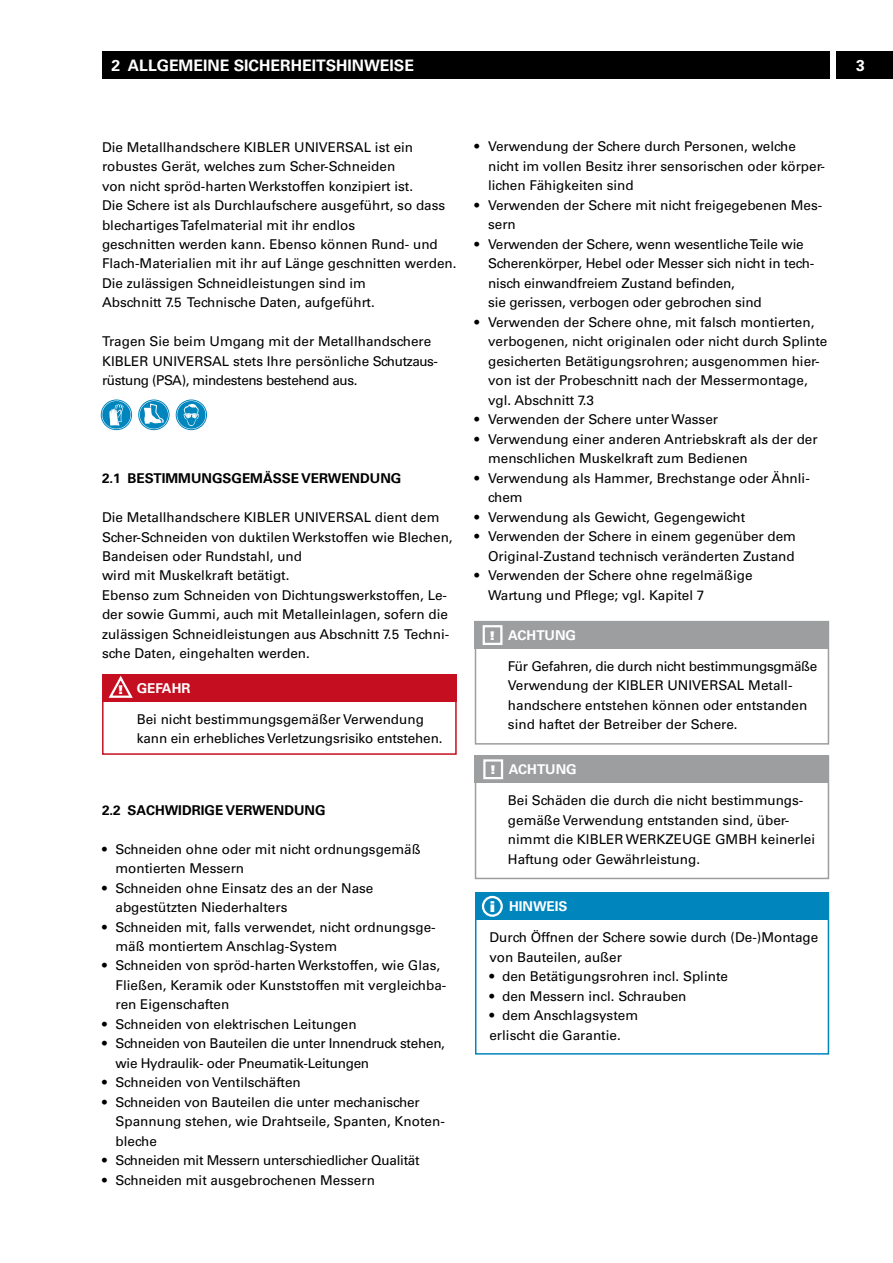
<style>
.page{position:relative;width:893px;height:1263px;background:#fff}
.page>*{position:absolute;margin:0;border:0;box-sizing:border-box;transform-origin:0 0}
.t1{font:700 15.75px "Univers LT";color:#fff}
.t2{font:900 15px "Univers LT";color:#fff}
.t3{font:500 13.5px/19.5px "Univers CE";color:#000}
.t4{font:500 13.5px/19.5px "Univers CE";letter-spacing:-.02em;color:#000}
.t5{font:700 13.5px "Univers LT";color:#000}
.t6{font:700 13.5px "Univers LT";color:#fff}
.t7{font:900 12px "Univers LT";color:#fff}
</style>
<div class="page">
<div style="left:837px;top:51px;width:56px;height:28px;background:#000"></div>
<div style="left:102px;top:51px;width:727px;height:28px;background:#000"></div>
<div style="left:177px;top:401px;width:28px;height:28px;background:#0085bd;border-radius:14px"></div>
<div style="left:176px;top:400px;width:31px;height:30px;border:1px solid #0085bd;border-radius:15px"></div>
<svg style="left:184px;top:404px;width:15px;height:22px"></svg>
<div style="left:102px;top:401px;width:29px;height:28px;background:#0085bd;border-radius:14px"></div>
<div style="left:101px;top:400px;width:31px;height:30px;border:1px solid #0085bd;border-radius:15px"></div>
<svg style="left:109px;top:404px;width:14px;height:22px"></svg>
<div style="left:140px;top:401px;width:28px;height:28px;background:#0085bd;border-radius:14px"></div>
<div style="left:138px;top:400px;width:31px;height:30px;border:1px solid #0085bd;border-radius:15px"></div>
<svg style="left:144px;top:404px;width:20px;height:20px"></svg>
<div style="left:102px;top:674px;width:355px;height:81px;border:2px solid #c50e1f"></div>
<div style="left:102px;top:674px;width:354px;height:28px;background:#c50e1f"></div>
<svg style="left:108px;top:675px;width:25px;height:23px"></svg>
<div style="left:475px;top:621px;width:354px;height:124px;border:2px solid #9c9e9f"></div>
<div style="left:475px;top:755px;width:354px;height:124px;border:2px solid #9c9e9f"></div>
<div style="left:475px;top:892px;width:354px;height:162px;border:2px solid #0085bd"></div>
<div style="left:475px;top:621px;width:354px;height:27px;background:#9c9e9f"></div>
<div style="left:475px;top:755px;width:354px;height:28px;background:#9c9e9f"></div>
<div style="left:475px;top:892px;width:354px;height:28px;background:#0085bd"></div>
<div style="left:483px;top:759px;width:20px;height:20px;border:2px solid #fff"></div>
<div style="left:483px;top:625px;width:19px;height:20px;border:2px solid #fff"></div>
<div style="left:482px;top:896px;width:21px;height:21px;border:2px solid #fff;border-radius:50%"></div>
<p class="t1" style="left:112px;top:56px;width:304px">2 ALLGEMEINE SICHERHEITSHINWEISE</p>
<p class="t1" style="left:856px;top:56px;width:10px">3</p>
<p class="t3" style="left:102px;top:137px;width:356px">Die Metallhandschere KIBLER UNIVERSAL ist ein robustes Gerät, welches zum Scher-Schneiden<br>von nicht spröd-harten Werkstoffen konzipiert ist.<br>Die Schere ist als Durchlaufschere ausgeführt, so dass blechartiges Tafelmaterial mit ihr endlos<br>geschnitten werden kann. Ebenso können Rund- und Flach-Materialien mit ihr auf Länge geschnitten werden.<br>Die zulässigen Schneidleistungen sind im<br>Abschnitt 7.5 Technische Daten, aufgeführt.</p>
<p class="t3" style="left:102px;top:332px;width:338px">Tragen Sie beim Umgang mit der Metallhandschere<br>KIBLER UNIVERSAL stets Ihre persönliche Schutzaus&shy;rüstung (PSA), mindestens bestehend aus.</p>
<p class="t5" style="left:102px;top:470px;width:62px">2.1 BESTIMMU</p>
<p class="t5" style="left:202px;top:470px;width:201px">NGSGEMÄSSE VERWENDU NG</p>
<p class="t3" style="left:102px;top:508px;width:352px">Die Metallhandschere KIBLER UNIVERSAL dient dem Scher-Schneiden von duktilen Werkstoffen wie Blechen, Bandeisen oder Rundstahl, und<br>wird mit Muskelkraft betätigt.<br>Ebenso zum Schneiden von Dichtungswerkstoffen, Le&shy;der sowie Gummi, auch mit Metalleinlagen, sofern die zulässigen Schneidleistungen aus Abschnitt 7.5 Techni&shy;sche Daten, eingehalten werden.</p>
<p class="t6" style="left:118px;top:680px;width:74px"><sub>!</sub> GEFAHR</p>
<p class="t3" style="left:137px;top:710px;width:307px">Bei nicht bestimmungsgemäßer Verwendung kann ein erhebliches Verletzungsrisiko entstehen.</p>
<p class="t5" style="left:102px;top:802px;width:73px">2.2 SACHWID</p>
<p class="t5" style="left:192px;top:802px;width:135px">RIGE VERWENDU NG</p>
<p class="t3" style="left:116px;top:839px;width:307px;text-indent:-14px">• Schneiden ohne oder mit nicht ordnungsgemäß montierten Messern</p>
<p class="t3" style="left:116px;top:878px;width:259px;text-indent:-14px">• Schneiden ohne Einsatz des an der Nase abgestützten Niederhalters</p>
<p class="t3" style="left:116px;top:917px;width:322px;text-indent:-14px">• Schneiden mit, falls verwendet, nicht ordnungsge&shy;mäß montiertem Anschlag-System</p>
<p class="t3" style="left:116px;top:956px;width:332px;text-indent:-14px">• Schneiden von spröd-harten Werkstoffen, wie Glas,<br>Fließen, Keramik oder Kunststoffen mit vergleichba&shy;ren Eigenschaften</p>
<p class="t3" style="left:102px;top:1015px;width:256px">• Schneiden von elektrischen Leitungen</p>
<p class="t4" style="left:116px;top:1034px;width:331px;text-indent:-14px">• Schneiden von Bauteilen die unter Innendruck stehen, wie Hydraulik- oder Pneumatik-Leitungen</p>
<p class="t3" style="left:102px;top:1073px;width:200px">• Schneiden von Ventilschäften</p>
<p class="t3" style="left:116px;top:1093px;width:331px;text-indent:-14px">• Schneiden von Bauteilen die unter mechanischer<br>Spannung stehen, wie Drahtseile, Spanten, Knoten&shy;bleche</p>
<p class="t4" style="left:102px;top:1151px;width:319px">• Schneiden mit Messern unterschiedlicher Qualität</p>
<p class="t3" style="left:102px;top:1171px;width:274px">• Schneiden mit ausgebrochenen Messern</p>
<p class="t3" style="left:488px;top:137px;width:338px;text-indent:-13px">• Verwendung der Schere durch Personen, welche nicht im vollen Besitz ihrer sensorischen oder körper&shy;lichen Fähigkeiten sind</p>
<p class="t3" style="left:488px;top:196px;width:336px;text-indent:-14px">• Verwenden der Schere mit nicht freigegebenen Mes&shy;sern</p>
<p class="t3" style="left:488px;top:235px;width:328px;text-indent:-14px">• Verwenden der Schere, wenn wesentliche Teile wie Scherenkörper, Hebel oder Messer sich nicht in tech&shy;nisch einwandfreiem Zustand befinden,<br>sie gerissen, verbogen oder gebrochen sind</p>
<p class="t3" style="left:488px;top:313px;width:341px;text-indent:-14px">• Verwenden der Schere ohne, mit falsch montierten, verbogenen, nicht originalen oder nicht durch Splinte gesicherten Betätigungsrohren; ausgenommen hier&shy;von ist der Probeschnitt nach der Messermontage, vgl. Abschnitt 7.3</p>
<p class="t3" style="left:475px;top:410px;width:245px">• Verwenden der Schere unter Wasser</p>
<p class="t3" style="left:488px;top:430px;width:331px;text-indent:-14px">• Verwendung einer anderen Antriebskraft als der der menschlichen Muskelkraft zum Bedienen</p>
<p class="t3" style="left:488px;top:469px;width:323px;text-indent:-14px">• Verwendung als Hammer, Brechstange oder Ähnli&shy;chem</p>
<p class="t3" style="left:475px;top:508px;width:272px">• Verwendung als Gewicht, Gegengewicht</p>
<p class="t3" style="left:475px;top:527px;width:323px;text-align:right">• Verwenden der Schere in einem gegenüber dem<br>Original-Zustand technisch veränderten Zustand</p>
<p class="t3" style="left:488px;top:566px;width:266px;text-indent:-14px">• Verwenden der Schere ohne regelmäßige<br>Wartung und Pflege; vgl. Kapitel 7</p>
<p class="t7" style="left:490px;top:627px;width:6px">!</p>
<p class="t6" style="left:508px;top:627px;width:69px">ACHTU NG</p>
<p class="t3" style="left:508px;top:657px;width:311px">Für Gefahren, die durch nicht bestimmungsgmäße Verwendung der KIBLER UNIVERSAL Metall&shy;handschere entstehen können oder entstanden sind haftet der Betreiber der Schere.</p>
<p class="t7" style="left:491px;top:761px;width:6px">!</p>
<p class="t2" style="left:490px;top:896px;width:6px">i</p>
<p class="t6" style="left:509px;top:762px;width:69px">ACHTU NG</p>
<p class="t3" style="left:508px;top:791px;width:309px">Bei Schäden die durch die nicht bestimmungs&shy;gemäße Verwendung entstanden sind, über&shy;nimmt die KIBLER WERKZEUGE GMBH keinerlei Haftung oder Gewährleistung.</p>
<p class="t6" style="left:509px;top:899px;width:59px">HINWEIS</p>
<p class="t3" style="left:489px;top:928px;width:330px">Durch Öffnen der Schere sowie durch (De-)Montage von Bauteilen, außer</p>
<p class="t3" style="left:489px;top:967px;width:240px">• den Betätigungsrohren incl. Splinte</p>
<p class="t3" style="left:489px;top:987px;width:199px">• den Messern incl. Schrauben</p>
<p class="t3" style="left:489px;top:1006px;width:150px">• dem Anschlagsystem erlischt die Garantie.</p>
</div>
